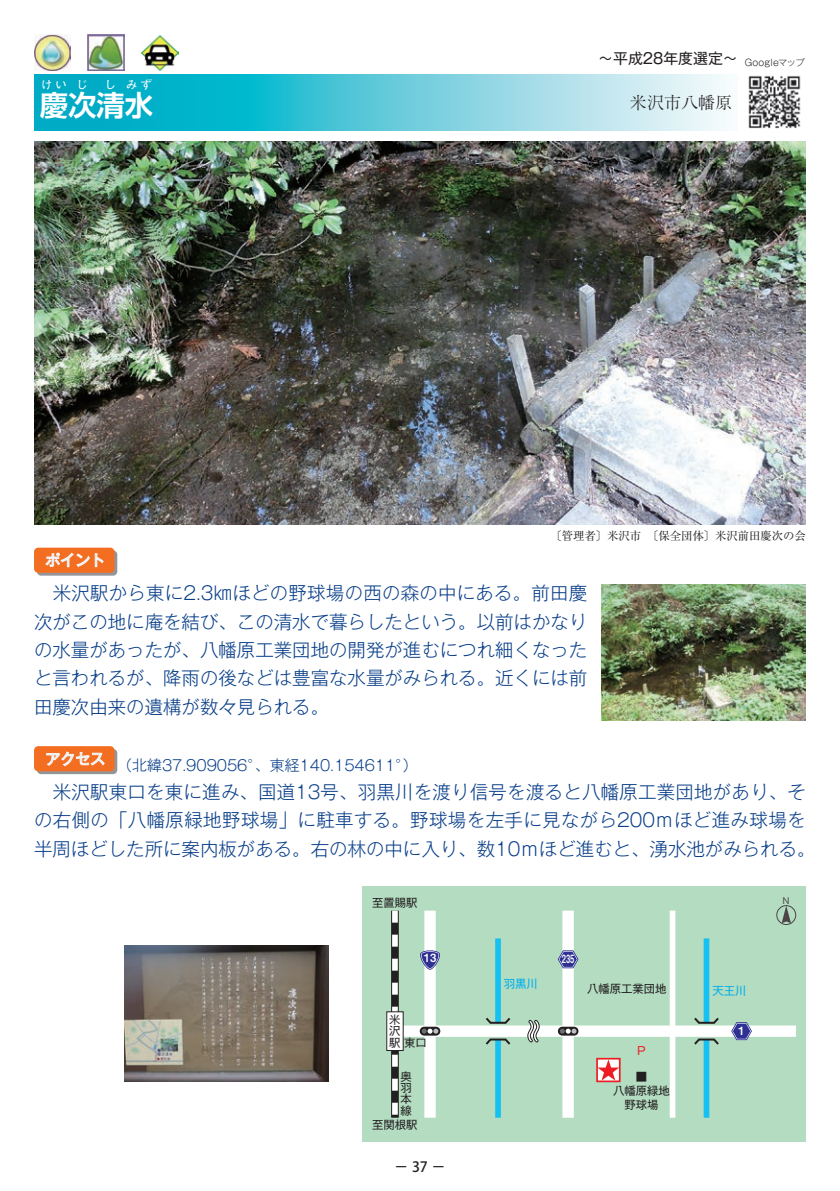
<style>
.page{position:relative;width:840px;height:1191px;background:#fff}
.page>*{position:absolute;margin:0;border:0;box-sizing:border-box;transform-origin:0 0}
.t1{font:700 28.4px "Shin Go Pro De";color:#fff}
.t2{font:300 18.4px/28.4px "Gothic MB101 Pro";color:#083e89;text-align:justify}
.t3{font:300 17px "Ryumin Pro";color:#231f20}
.t4{font:300 14.8px "Gothic MB101 Pro";color:#083e89}
.t5{font:14.8px "Gothic MB101 Pro";color:#231f20}
.t6{font:500 14.2px "Koz Go Pro";color:#231f20}
.t7{font:11.4px/11.4px "Gothic MB101 Pro";color:#231f20}
.t8{font:11.4px "Ryumin Pro";color:#231f20}
.t9{font:700 11.4px "Shin Go Pro De";color:#fff}
.t10{font:11.4px "Gothic MB101 Pro";letter-spacing:-.005em;color:#00aeef}
.t11{font:11.4px "Midashi Go Pro MB31";color:#fff}
.t12{font:11.4px "Midashi Go Pro MB31";color:#fff;scale:.66 1}
.t13{font:11.4px "Gothic MB101 Pro";color:#ee1d23}
.t14{font:8.6px "Gothic MB101 Pro";color:#4c4449}
</style>
<div class="page">
<svg style="left:37px;top:550px;width:80px;height:25px"></svg>
<div style="left:34px;top:547px;width:80px;height:26px;background:#f36e21;border-radius:4px"></div>
<svg style="left:45px;top:552px;width:59px;height:15px"></svg>
<svg style="left:37px;top:749px;width:80px;height:25px"></svg>
<div style="left:34px;top:746px;width:80px;height:25px;background:#f36e21;border-radius:4px"></div>
<svg style="left:46px;top:751px;width:59px;height:15px"></svg>
<svg style="left:34px;top:74px;width:693px;height:57px;background:#5ecadb"></svg>
<img style="left:34px;top:142px;width:771px;height:382px">
<img style="left:124px;top:945px;width:204px;height:136px">
<img style="left:748px;top:75px;width:53px;height:54px">
<img style="left:34px;top:34px;width:37px;height:37px">
<img style="left:88px;top:34px;width:37px;height:37px">
<img style="left:142px;top:35px;width:37px;height:36px">
<div style="left:362px;top:886px;width:443px;height:255px;background:#b3dcc0"></div>
<div style="left:495px;top:938px;width:5px;height:179px;background:#15c0f2"></div>
<svg style="left:490px;top:1024px;width:15px;height:13px"></svg>
<svg style="left:485px;top:1037px;width:26px;height:9px"></svg>
<svg style="left:486px;top:1015px;width:25px;height:9px"></svg>
<div style="left:703px;top:938px;width:6px;height:179px;background:#15c0f2"></div>
<svg style="left:698px;top:1024px;width:15px;height:13px"></svg>
<svg style="left:694px;top:1037px;width:25px;height:9px"></svg>
<svg style="left:694px;top:1015px;width:25px;height:9px"></svg>
<div style="left:395px;top:1025px;width:400px;height:11px;background:#fff"></div>
<svg style="left:729px;top:1022px;width:24px;height:19px"></svg>
<div style="left:596px;top:1057px;width:24px;height:25px;border:2px solid #ee1d23"></div>
<svg style="left:597px;top:1059px;width:22px;height:21px"></svg>
<svg style="left:526px;top:1019px;width:14px;height:24px"></svg>
<div style="left:424px;top:910px;width:11px;height:207px;background:#fff"></div>
<div style="left:562px;top:910px;width:11px;height:207px;background:#fff"></div>
<div style="left:669px;top:910px;width:6px;height:207px;background:#fff"></div>
<svg style="left:391px;top:910px;width:7px;height:207px"></svg>
<svg style="left:392px;top:910px;width:5px;height:207px"></svg>
<div style="left:386px;top:1011px;width:17px;height:39px;background:#fff"></div>
<div style="left:386px;top:1011px;width:17px;height:40px;border:1px solid #231f20"></div>
<svg style="left:419px;top:1026px;width:21px;height:9px"></svg>
<svg style="left:557px;top:1026px;width:21px;height:9px"></svg>
<svg style="left:557px;top:948px;width:22px;height:21px"></svg>
<svg style="left:420px;top:950px;width:20px;height:21px"></svg>
<div style="left:776px;top:905px;width:19px;height:19px;border:1px solid #4c4449;border-radius:50%"></div>
<svg style="left:781px;top:905px;width:9px;height:18px"></svg>
<img style="left:601px;top:584px;width:204px;height:136px">
<p class="t9" style="left:41px;top:76px;width:27px">けい</p>
<p class="t9" style="left:77px;top:76px;width:13px">じ</p>
<p class="t9" style="left:105px;top:76px;width:13px">し</p>
<p class="t9" style="left:126px;top:76px;width:27px">みず</p>
<h1 class="t1" style="left:40px;top:82px;width:115px">慶次清水</h1>
<p class="t5" style="left:598px;top:46px;width:208px">～平成28年度選定～ <sub>Googleマップ</sub></p>
<p class="t3" style="left:629px;top:89px;width:104px">米沢市八幡原</p>
<p class="t8" style="left:550px;top:527px;width:257px">〔管理者〕米沢市　〔保全団体〕米沢前田慶次の会</p>
<p class="t2" style="left:34px;top:576px;width:554px">　米沢駅から東に2.3㎞ほどの野球場の西の森の中にある。前田慶次がこの地に庵を結び、この清水で暮らしたという。以前はかなりの水量があったが、八幡原工業団地の開発が進むにつれ細くなったと言われるが、降雨の後などは豊富な水量がみられる。近くには前田慶次由来の遺構が数々見られる。</p>
<p class="t4" style="left:117px;top:753px;width:302px">（北緯37.909056°、東経140.154611°）</p>
<p class="t2" style="left:34px;top:775px;width:782px;text-align:left">　米沢駅東口を東に進み、国道13号、羽黒川を渡り信号を渡ると八幡原工業団地があり、その右側の「八幡原緑地野球場」に駐車する。野球場を左手に見ながら200ｍほど進み球場を半周ほどした所に案内板がある。右の林の中に入り、数10ｍほど進むと、湧水池がみられる。</p>
<p class="t7" style="left:372px;top:895px;width:47px">至置賜駅</p>
<p class="t11" style="left:423px;top:948px;width:14px">13</p>
<p class="t12" style="left:561px;top:949px;width:20px">235</p>
<p class="t7" style="left:389px;top:1012px;width:39px">米<br>沢<br>駅東口</p>
<p class="t7" style="left:400px;top:1069px;width:13px;text-align:justify">奥羽本線</p>
<p class="t7" style="left:372px;top:1117px;width:47px">至関根駅</p>
<p class="t6" style="left:394px;top:1158px;width:53px">－37－</p>
<p class="t10" style="left:503px;top:974px;width:35px">羽黒川</p>
<p class="t7" style="left:586px;top:981px;width:81px">八幡原工業団地</p>
<p class="t13" style="left:635px;top:1041px;width:13px">Ｐ</p>
<p class="t7" style="left:612px;top:1068px;width:58px;line-height:13.6px;text-align:center">■<br>八幡原緑地野球場</p>
<p class="t10" style="left:712px;top:981px;width:35px">天王川</p>
<p class="t11" style="left:735px;top:1021px;width:13px">１</p>
<p class="t14" style="left:781px;top:893px;width:10px">Ｎ</p>
</div>
